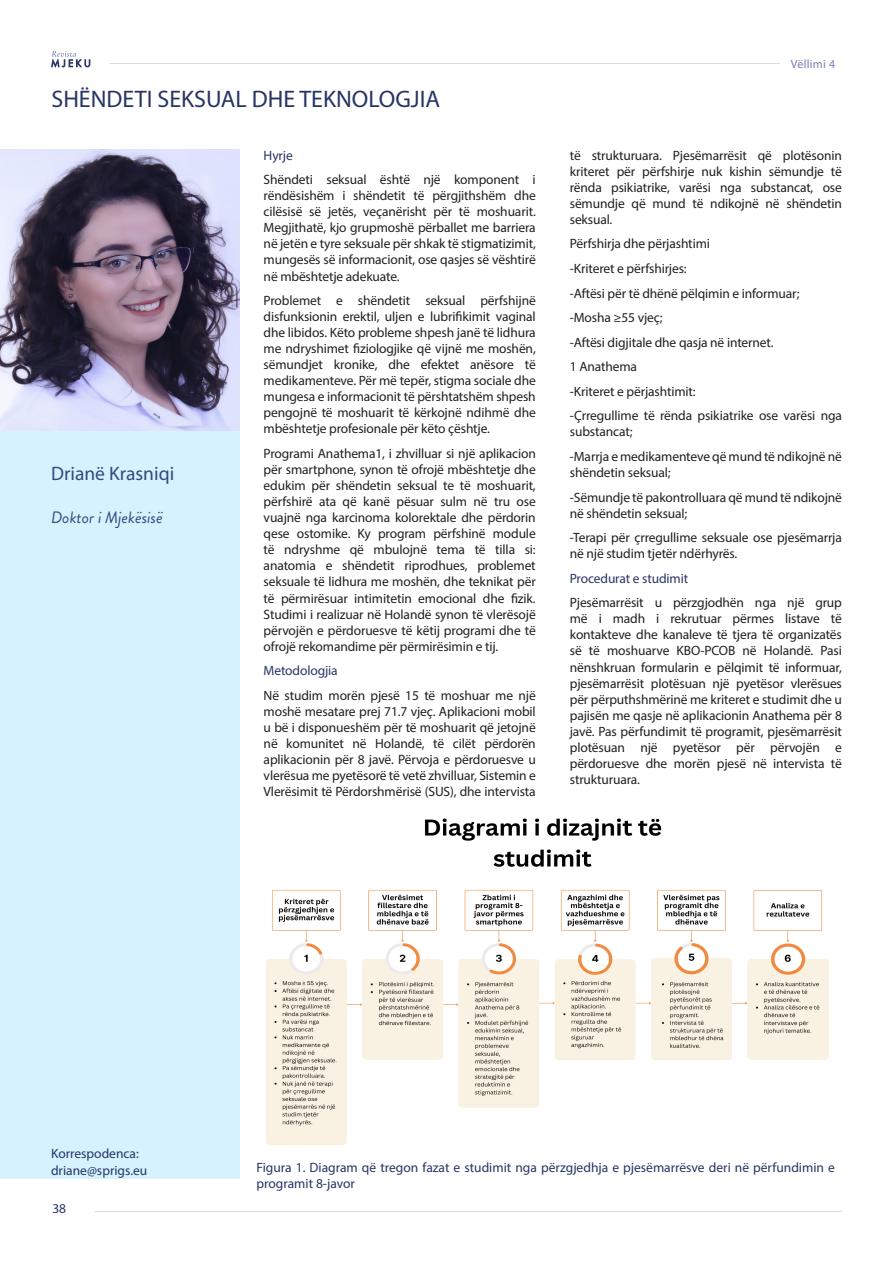
<style>
.page{position:relative;width:893px;height:1263px;background:#fff}
.page>*{position:absolute;margin:0;border:0;box-sizing:border-box;transform-origin:0 0}
.t1{font:24px "Myriad Pro";color:#273565}
.t2{font:19.5px "Myriad Pro";color:#334a7d}
.t3{font:italic 16.5px "Brandon Grotesque";color:#334a7d}
.Paragraph_Style_1{font:13.5px/16px "Myriad Pro";letter-spacing:-.01em;color:#231f20;text-align:justify}
.Paragraph_Style_1-2{font:13.5px/16.2px "Myriad Pro";color:#253565}
.Paragraph_Style_1-3{font:13.5px "Myriad Pro";letter-spacing:-.01em;color:#293666}
.t4{font:13.5px "Myriad Pro";color:#273565}
.t5{font:12px "Myriad Pro";letter-spacing:.02em;color:#7880ba}
</style>
<div class="page">
<hr style="left:111px;top:63px;width:669px;height:1px;background:#d6dbe6">
<hr style="left:96px;top:1211px;width:746px;height:1px;background:#d6dbe6">
<svg style="left:51px;top:51px;width:39px;height:17px"></svg>
<img style="left:0;top:150px;width:240px;height:282px">
<div style="left:0;top:432px;width:240px;height:747px;background:#d6f2ff"></div>
<img style="left:266px;top:818px;width:563px;height:327px">
<p class="t1" style="left:52px;top:84px;width:390px">SHËNDETI SEKSUAL DHE TEKNOLOGJIA</p>
<p class="t2" style="left:51px;top:461px;width:125px">Drianë Krasniqi</p>
<p class="t3" style="left:51px;top:506px;width:113px">Doktor i Mjekësisë</p>
<p class="Paragraph_Style_1-3" style="left:264px;top:147px;width:31px">Hyrje</p>
<p class="Paragraph_Style_1" style="left:264px;top:171px;width:274px">Shëndeti seksual është një komponent i rëndësishëm i shëndetit të përgjithshëm dhe cilësisë së jetës, veçanërisht për të moshuarit.<br>Megjithatë, kjo grupmoshë përballet me barriera në jetën e tyre seksuale për shkak të stigmatizimit, mungesës së informacionit, ose qasjes së vështirë në mbështetje adekuate.</p>
<p class="Paragraph_Style_1" style="left:264px;top:292px;width:274px">Problemet e shëndetit seksual përfshijnë disfunksionin erektil, uljen e lubrifikimit vaginal dhe libidos. Këto probleme shpesh janë të lidhura me ndryshimet fiziologjike që vijnë me moshën, sëmundjet kronike, dhe efektet anësore të medikamenteve. Për më tepër, stigma sociale dhe mungesa e informacionit të përshtatshëm shpesh pengojnë të moshuarit të kërkojnë ndihmë dhe mbështetje profesionale për këto çështje.</p>
<p class="Paragraph_Style_1" style="left:264px;top:445px;width:274px">Programi Anathema1, i zhvilluar si një aplikacion për smartphone, synon të ofrojë mbështetje dhe edukim për shëndetin seksual te të moshuarit, përfshirë ata që kanë pësuar sulm në tru ose vuajnë nga karcinoma kolorektale dhe përdorin qese ostomike. Ky program përfshinë module të ndryshme që mbulojnë tema të tilla si: anatomia e shëndetit riprodhues, problemet seksuale të lidhura me moshën, dhe teknikat për të përmirësuar intimitetin emocional dhe fizik.<br>Studimi i realizuar në Holandë synon të vlerësojë përvojën e përdoruesve të këtij programi dhe të ofrojë rekomandime për përmirësimin e tij.</p>
<p class="Paragraph_Style_1-3" style="left:264px;top:662px;width:76px">Metodologjia</p>
<p class="Paragraph_Style_1" style="left:264px;top:687px;width:274px">Në studim morën pjesë 15 të moshuar me një moshë mesatare prej 71.7 vjeç. Aplikacioni mobil u bë i disponueshëm për të moshuarit që jetojnë në komunitet në Holandë, të cilët përdorën aplikacionin për 8 javë. Përvoja e përdoruesve u vlerësua me pyetësorë të vetë zhvilluar, Sistemin e Vlerësimit të Përdorshmërisë (SUS), dhe intervista</p>
<p class="t5" style="left:791px;top:57px;width:46px">Vëllimi 4</p>
<p class="Paragraph_Style_1" style="left:570px;top:147px;width:274px">të strukturuara. Pjesëmarrësit që plotësonin kriteret për përfshirje nuk kishin sëmundje të rënda psikiatrike, varësi nga substancat, ose sëmundje që mund të ndikojnë në shëndetin seksual.</p>
<p class="Paragraph_Style_1" style="left:570px;top:236px;width:142px">Përfshirja dhe përjashtimi</p>
<p class="Paragraph_Style_1" style="left:570px;top:260px;width:118px">-Kriteret e përfshirjes:</p>
<p class="Paragraph_Style_1" style="left:570px;top:285px;width:231px">-Aftësi për të dhënë pëlqimin e informuar;</p>
<p class="Paragraph_Style_1" style="left:570px;top:309px;width:94px">-Mosha ≥55 vjeç;</p>
<p class="Paragraph_Style_1" style="left:570px;top:334px;width:205px">-Aftësi digjitale dhe qasja në internet.</p>
<p class="Paragraph_Style_1" style="left:570px;top:358px;width:69px">1 Anathema</p>
<p class="Paragraph_Style_1" style="left:570px;top:383px;width:127px">-Kriteret e përjashtimit:</p>
<p class="Paragraph_Style_1" style="left:570px;top:407px;width:274px">-Çrregullime të rënda psikiatrike ose varësi nga substancat;</p>
<p class="Paragraph_Style_1" style="left:570px;top:448px;width:274px">-Marrja e medikamenteve që mund të ndikojnë në shëndetin seksual;</p>
<p class="Paragraph_Style_1" style="left:570px;top:489px;width:274px">-Sëmundje të pakontrolluara që mund të ndikojnë në shëndetin seksual;</p>
<p class="Paragraph_Style_1" style="left:570px;top:529px;width:274px">-Terapi për çrregullime seksuale ose pjesëmarrja në një studim tjetër ndërhyrës.</p>
<p class="Paragraph_Style_1-3" style="left:570px;top:570px;width:120px">Procedurat e studimit</p>
<p class="Paragraph_Style_1" style="left:570px;top:594px;width:274px">Pjesëmarrësit u përzgjodhën nga një grup më i madh i rekrutuar përmes listave të kontakteve dhe kanaleve të tjera të organizatës së të moshuarve KBO-PCOB në Holandë. Pasi nënshkruan formularin e pëlqimit të informuar, pjesëmarrësit plotësuan një pyetësor vlerësues për përputhshmërinë me kriteret e studimit dhe u pajisën me qasje në aplikacionin Anathema për 8 javë. Pas përfundimit të programit, pjesëmarrësit plotësuan një pyetësor për përvojën e përdoruesve dhe morën pjesë në intervista të strukturuara.</p>
<p class="Paragraph_Style_1-2" style="left:51px;top:1145px;width:89px">Korrespodenca:</p>
<p class="Paragraph_Style_1-2" style="left:51px;top:1162px;width:98px">driane@sprigs.eu</p>
<p class="t4" style="left:52px;top:1200px;width:15px">38</p>
<p class="Paragraph_Style_1-2" style="left:257px;top:1159px;width:580px">Figura 1. Diagram që tregon fazat e studimit nga përzgjedhja e pjesëmarrësve deri në përfundimin e programit 8-javor</p>
</div>
